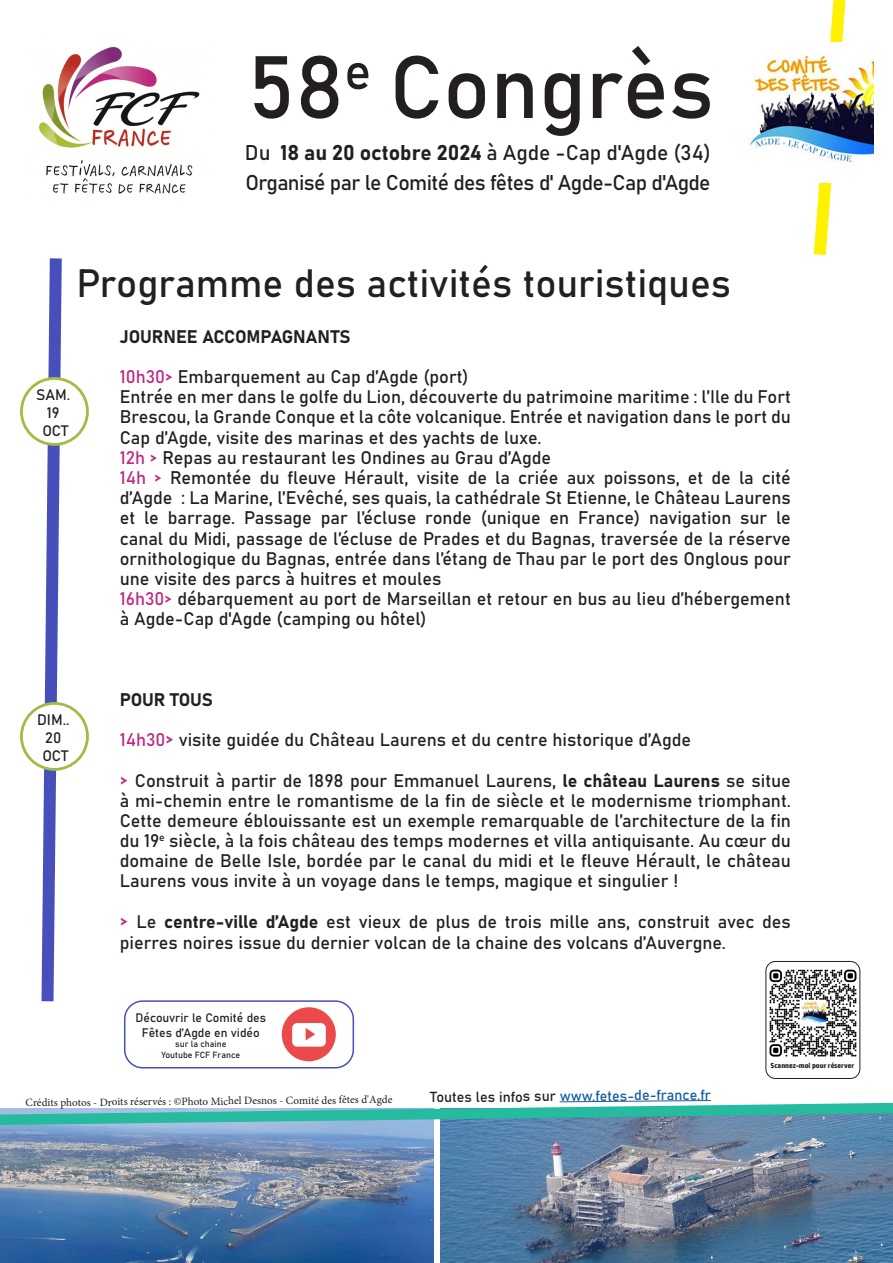
<style>
.page{position:relative;width:893px;height:1263px;background:#fff}
.page>*{position:absolute;margin:0;border:0;box-sizing:border-box;transform-origin:0 0}
.t1{font:87px "Bahnschrift";color:#231f20}
.t2{font:39px "Bahnschrift";color:#231f20}
.t3{font:21.15px "Bahnschrift";letter-spacing:-.03em;color:#231f20}
.t4{font:21.15px "Bahnschrift";color:#231f20}
.t5{font:18px/20.1px "Bahnschrift";color:#231f20;text-align:justify}
.t6{font:15px "Bahnschrift";color:#231f20}
.t7{font:14.4px "Bahnschrift";color:#175d9e}
.t8{font:12.15px/14.5px "Bahnschrift";color:#231f20;text-align:center}
.t9{font:11.1px "Minion Pro";color:#231f20}
.t10{font:8.85px "Bahnschrift";color:#231f20}
.t11{font:700 7.35px "HP Simplified";color:#231f20}
.s1{color:#bd2980}
.s2{font-size:19.5px;color:#bd2980}
.s3{color:#231f20}
</style>
<div class="page">
<img style="left:440px;top:1143px;width:453px;height:120px">
<img style="left:0;top:1143px;width:434px;height:120px">
<img style="left:39px;top:46px;width:161px;height:148px">
<svg style="left:813px;top:0;width:33px;height:256px"></svg>
<div style="left:732px;top:43px;width:155px;height:140px;background:#fff"></div>
<img style="left:750px;top:54px;width:124px;height:109px">
<svg style="left:0;top:1100px;width:893px;height:43px"></svg>
<svg style="left:35px;top:258px;width:33px;height:744px"></svg>
<div style="left:21px;top:378px;width:66px;height:66px;background:#fff;border-radius:50%"></div>
<div style="left:20px;top:377px;width:69px;height:69px;border:3px solid #a1bc46;border-radius:50%"></div>
<div style="left:21px;top:703px;width:66px;height:66px;background:#fff;border-radius:50%"></div>
<div style="left:20px;top:702px;width:69px;height:69px;border:3px solid #a1bc46;border-radius:50%"></div>
<img style="left:767px;top:967px;width:90px;height:90px">
<div style="left:765px;top:961px;width:95px;height:118px;border:1px solid #231f20;border-radius:10px"></div>
<div style="left:282px;top:1007px;width:54px;height:54px;background:#eb4a4a;border-radius:50%"></div>
<svg style="left:292px;top:1023px;width:34px;height:24px"></svg>
<div style="left:124px;top:1000px;width:230px;height:68px;border:2px solid #474fba;border-radius:18px"></div>
<p class="t1" style="left:248px;top:21px;width:468px">58<sup>e</sup> Congrès</p>
<p class="t4" style="left:245px;top:136px;width:468px">Du 18 au 20 octobre 2024 à Agde -Cap d'Agde (34)</p>
<p class="t3" style="left:245px;top:166px;width:467px">Organisé par le Comité des fêtes d' Agde-Cap d'Agde</p>
<p class="t6" style="left:36px;top:383px;width:36px">SAM.</p>
<p class="t6" style="left:47px;top:401px;width:14px">19</p>
<p class="t6" style="left:42px;top:419px;width:27px">OCT</p>
<p class="t2" style="left:77px;top:253px;width:656px">Programme des activités touristiques</p>
<p class="t5" style="left:120px;top:325px;width:232px">JOURNEE ACCOMPAGNANTS</p>
<p class="t5" style="left:120px;top:365px;width:350px"><span class="s1">10h30&gt;</span> Embarquement au Cap d’Agde (port)</p>
<p class="t5" style="left:120px;top:386px;width:673px">Entrée en mer dans le golfe du Lion, découverte du patrimoine maritime : l’Ile du Fort Brescou, la Grande Conque et la côte volcanique. Entrée et navigation dans le port du Cap d’Agde, visite des marinas et des yachts de luxe.</p>
<p class="t5" style="left:120px;top:446px;width:433px"><span class="s1">12h &gt;</span> Repas au restaurant les Ondines au Grau d’Agde</p>
<p class="t5" style="left:120px;top:466px;width:673px"><span class="s1">14h &gt;</span> Remontée du fleuve Hérault, visite de la criée aux poissons, et de la cité d’Agde : La Marine, l’Evêché, ses quais, la cathédrale St Etienne, le Château Laurens et le barrage. Passage par l’écluse ronde (unique en France) navigation sur le canal du Midi, passage de l’écluse de Prades et du Bagnas, traversée de la réserve ornithologique du Bagnas, entrée dans l’étang de Thau par le port des Onglous pour une visite des parcs à huitres et moules</p>
<p class="t5" style="left:120px;top:587px;width:673px"><span class="s1">16h30&gt;</span> débarquement au port de Marseillan et retour en bus au lieu d’hébergement à Agde-Cap d'Agde (camping ou hôtel)</p>
<p class="t6" style="left:37px;top:708px;width:34px">DIM..</p>
<p class="t6" style="left:45px;top:726px;width:18px">20</p>
<p class="t6" style="left:42px;top:744px;width:27px">OCT</p>
<p class="t5" style="left:120px;top:688px;width:94px">POUR TOUS</p>
<p class="t5" style="left:120px;top:729px;width:573px"><span class="s1">14h30</span><span class="s2">&gt;</span> visite guidée du Château Laurens et du centre historique d’Agde</p>
<p class="t5" style="left:120px;top:769px;width:673px"><span class="s2">&gt;</span> Construit à partir de 1898 pour Emmanuel Laurens, le château Laurens se situe à mi-chemin entre le romantisme de la fin de siècle et le modernisme triomphant.<br>Cette demeure éblouissante est un exemple remarquable de l’architecture de la fin du 19<sup>e</sup> siècle, à la fois château des temps modernes et villa antiquisante. Au cœur du domaine de Belle Isle, bordée par le canal du midi et le fleuve Hérault, le château Laurens vous invite à un voyage dans le temps, magique et singulier !</p>
<p class="t5" style="left:120px;top:909px;width:673px;line-height:21.6px"><span class="s2">&gt;</span> Le centre-ville d’Agde est vieux de plus de trois mille ans, construit avec des pierres noires issue du dernier volcan de la chaine des volcans d’Auvergne.</p>
<p class="t8" style="left:136px;top:1010px;width:132px">Découvrir le Comité des<br>Fêtes d’Agde en vidéo</p>
<p class="t10" style="left:175px;top:1037px;width:53px">sur la chaine</p>
<p class="t10" style="left:162px;top:1048px;width:80px">Youtube FCF France</p>
<p class="t11" style="left:771px;top:1061px;width:85px">Scannez-moi pour réserver</p>
<p class="t9" style="left:25px;top:1097px;width:368px;rotate:-1deg">Crédits photos - Droits réservés : ©Photo Michel Desnos - Comité des fêtes d'Agde</p>
<p class="t7" style="left:430px;top:1088px;width:282px;rotate:-1deg"><span class="s3">Toutes les infos sur</span> www.fetes-de-france.fr</p>
</div>
